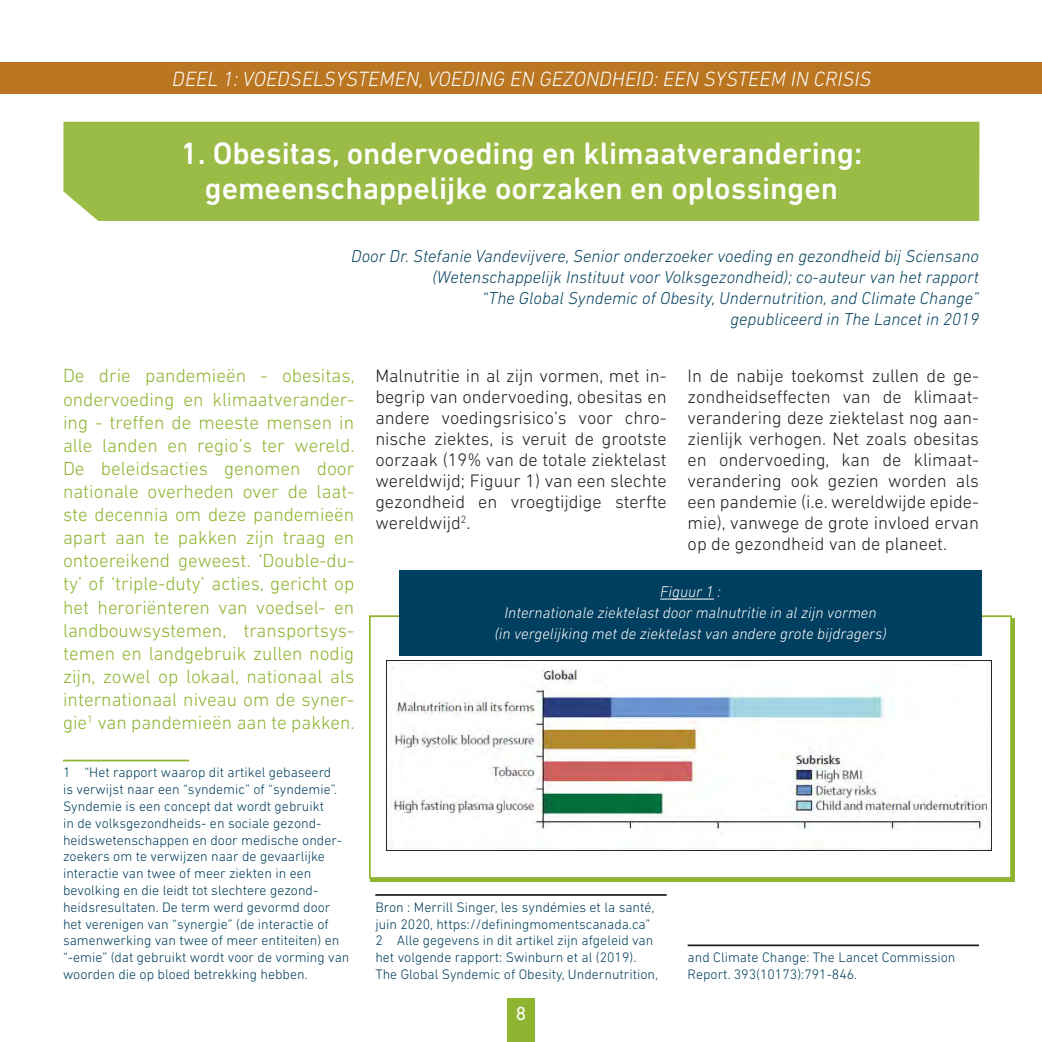
<style>
.page{position:relative;width:1042px;height:1042px;background:#fff}
.page>*{position:absolute;margin:0;border:0;box-sizing:border-box;transform-origin:0 0}
.TITRE_OK_OUI{font:500 31.5px/35px "DIN Next LT Pro";color:#fff;text-align:center}
.Parties{font:italic 300 21px "DIN Next LT Pro";color:#fff}
.Chapeau{font:300 19.25px/23.1px "DIN Next LT Pro";color:#8fb431;text-align:justify}
.t1{font:19.25px "DIN Next LT Pro";color:#fff}
.TITRE_OK_OUI-2{font:300 18.38px/21px "DIN Next LT Pro";color:#231f20;text-align:justify}
.Auteur_trice{font:italic 300 17.5px/21px "DIN Next LT Pro";color:#003f5f;text-align:right}
.TITRE_OK_OUI-3{font:italic 300 15.75px/21px "DIN Next LT Pro";color:#fff;text-align:center}
.BAS_DE_PAGE_OK_OK{font:300 14px/16.8px "DIN Next LT Pro";color:#003f5f}
</style>
<div class="page">
<div style="left:507px;top:998px;width:27px;height:44px;background:#8fb431"></div>
<hr style="left:63px;top:759px;width:126px;height:2px;background:#8fb431">
<hr style="left:375px;top:894px;width:291px;height:2px;background:#231f20">
<hr style="left:687px;top:944px;width:292px;height:2px;background:#231f20">
<div style="left:369px;top:615px;width:643px;height:264px;background:#fff;border:2px solid #8fb431"></div>
<div style="left:399px;top:570px;width:582px;height:85px;background:#003f5f"></div>
<img style="left:387px;top:660px;width:604px;height:190px">
<hr style="left:660px;top:599px;width:54px;height:1px;background:#fff">
<div style="left:0;top:63px;width:1042px;height:31px;background:#bb7622"></div>
<div style="left:63px;top:122px;width:916px;height:99px;background:#9abb46"></div>
<p class="Parties" style="left:172px;top:67px;width:700px">DEEL 1: VOEDSELSYSTEMEN, VOEDING EN GEZONDHEID: EEN SYSTEEM IN CRISIS</p>
<p class="TITRE_OK_OUI" style="left:181px;top:136px;width:683px">1. Obesitas, ondervoeding en klimaatverandering: gemeenschappelijke oorzaken en oplossingen</p>
<p class="Auteur_trice" style="left:351px;top:245px;width:629px">Door Dr. Stefanie Vandevijvere, Senior onderzoeker voeding en gezondheid bij Sciensano (Wetenschappelijk Instituut voor Volksgezondheid); co-auteur van het rapport<br>“The Global Syndemic of Obesity, Undernutrition, and Climate Change”<br>gepubliceerd in The Lancet in 2019</p>
<p class="Chapeau" style="left:63px;top:364px;width:293px">De drie pandemieën - obesitas, ondervoeding en klimaatverander&shy;ing - treffen de meeste mensen in alle landen en regio’s ter wereld.<br>De beleidsacties genomen door nationale overheden over de laat&shy;ste decennia om deze pandemieën apart aan te pakken zijn traag en ontoereikend geweest. ‘Double-du&shy;ty’ of ‘triple-duty’ acties, gericht op het heroriënteren van voedsel- en landbouwsystemen, transportsys&shy;temen en landgebruik zullen nodig zijn, zowel op lokaal, nationaal als internationaal niveau om de syner&shy;gie<sup>1</sup> van pandemieën aan te pakken.</p>
<p class="BAS_DE_PAGE_OK_OK" style="left:63px;top:764px;width:288px">1 “Het rapport waarop dit artikel gebaseerd<br>is verwijst naar een “syndemic” of “syndemie”.<br>Syndemie is een concept dat wordt gebruikt<br>in de volksgezondheids- en sociale gezond&shy;heidswetenschappen en door medische onder&shy;zoekers om te verwijzen naar de gevaarlijke interactie van twee of meer ziekten in een bevolking en die leidt tot slechtere gezond&shy;heidsresultaten. De term werd gevormd door het verenigen van “synergie” (de interactie of samenwerking van twee of meer entiteiten) en “-emie” (dat gebruikt wordt voor de vorming van woorden die op bloed betrekking hebben.</p>
<p class="TITRE_OK_OUI-2" style="left:375px;top:365px;width:293px">Malnutritie in al zijn vormen, met in&shy;begrip van ondervoeding, obesitas en andere voedingsrisico’s voor chro&shy;nische ziektes, is veruit de grootste oorzaak (19% van de totale ziektelast wereldwijd; Figuur 1) van een slechte gezondheid en vroegtijdige sterfte wereldwijd<sup>2</sup>.</p>
<p class="TITRE_OK_OUI-2" style="left:687px;top:365px;width:293px">In de nabije toekomst zullen de ge&shy;zondheidseffecten van de klimaat&shy;verandering deze ziektelast nog aan&shy;zienlijk verhogen. Net zoals obesitas en ondervoeding, kan de klimaat&shy;verandering ook gezien worden als een pandemie (i.e. wereldwijde epide&shy;mie), vanwege de grote invloed ervan op de gezondheid van de planeet.</p>
<p class="TITRE_OK_OUI-3" style="left:494px;top:581px;width:394px">Figuur 1 :<br>Internationale ziektelast door malnutritie in al zijn vormen<br>(in vergelijking met de ziektelast van andere grote bijdragers)</p>
<p class="BAS_DE_PAGE_OK_OK" style="left:375px;top:898px;width:281px">Bron : Merrill Singer, les syndémies et la santé, juin 2020, https://definingmomentscanada.ca”</p>
<p class="BAS_DE_PAGE_OK_OK" style="left:375px;top:932px;width:280px">2 Alle gegevens in dit artikel zijn afgeleid van het volgende rapport: Swinburn et al (2019).</p>
<p class="BAS_DE_PAGE_OK_OK" style="left:375px;top:965px;width:284px">The Global Syndemic of Obesity, Undernutrition,</p>
<h3 class="t1" style="left:516px;top:1002px;width:12px">8</h3>
<p class="BAS_DE_PAGE_OK_OK" style="left:687px;top:949px;width:269px">and Climate Change: The Lancet Commission<br>Report. 393(10173):791-846.</p>
</div>
